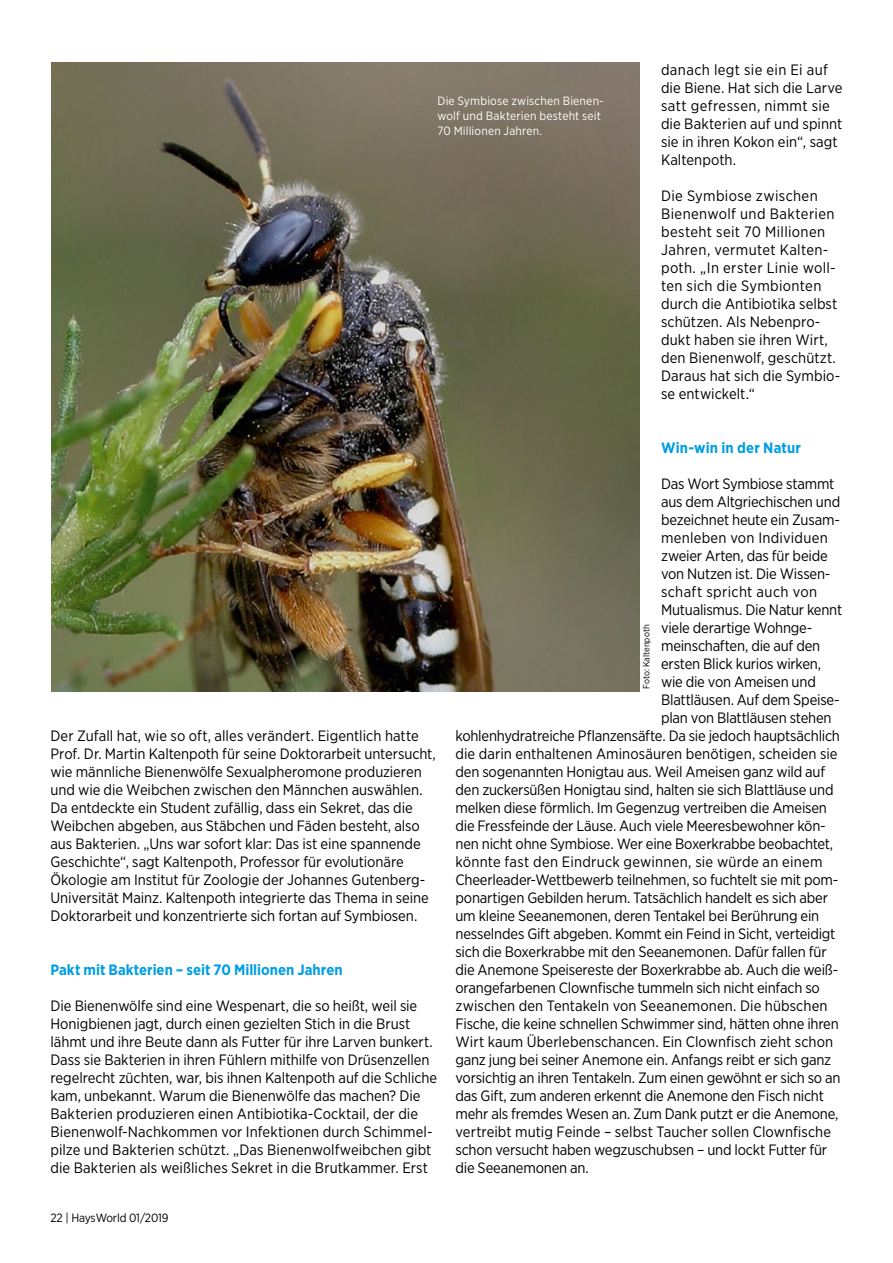
<style>
.page{position:relative;width:893px;height:1263px;background:#fff}
.page>*{position:absolute;margin:0;border:0;box-sizing:border-box;transform-origin:0 0}
.t1{font:15px/18px "Gotham Narrow";letter-spacing:-.01em;color:#000}
.t2{font:15px/18px "Gotham Narrow";letter-spacing:.01em;color:#000}
.t3{font:15px "Gotham Narrow";letter-spacing:.015em;color:#000}
.t4{font:700 15px "Gotham Narrow";letter-spacing:.005em;color:#009ee3}
.t5{font:15px "Gotham Narrow";letter-spacing:.02em;color:#000}
.t6{font:12px/15px "Gotham Narrow";letter-spacing:.015em;color:#fff}
.t7{font:12px "Gotham Narrow";letter-spacing:-.01em;color:#000}
.t8{font:9px "Gotham Narrow";color:#000}
</style>
<div class="page">
<img style="left:51px;top:63px;width:589px;height:629px">
<p class="t6" style="left:437px;top:93px;width:168px">Die Symbiose zwischen Bienen&shy;wolf und Bakterien besteht seit<br>70 Millionen Jahren.</p>
<p class="t2" style="left:661px;top:60px;width:183px">danach legt sie ein Ei auf die Biene. Hat sich die Larve satt gefressen, nimmt sie die Bakterien auf und spinnt sie in ihren Kokon ein“, sagt<br>Kaltenpoth.</p>
<p class="t2" style="left:661px;top:186px;width:181px">Die Symbiose zwischen<br>Bienenwolf und Bakterien besteht seit 70 Millionen<br>Jahren, vermutet Kalten&shy;poth. „In erster Linie woll&shy;ten sich die Symbionten durch die Antibiotika selbst schützen. Als Nebenpro&shy;dukt haben sie ihren Wirt, den Bienenwolf, geschützt.<br>Daraus hat sich die Symbio&shy;se entwickelt.“</p>
<p class="t1" style="left:50px;top:726px;width:387px">Der Zufall hat, wie so oft, alles verändert. Eigentlich hatte Prof. Dr. Martin Kaltenpoth für seine Doktorarbeit untersucht, wie männliche Bienenwölfe Sexualpheromone produzieren und wie die Weibchen zwischen den Männchen auswählen.<br>Da entdeckte ein Student zufällig, dass ein Sekret, das die Weibchen abgeben, aus Stäbchen und Fäden besteht, also aus Bakterien. „Uns war sofort klar: Das ist eine spannende Geschichte“, sagt Kaltenpoth, Professor für evolutionäre Ökologie am Institut für Zoologie der Johannes Gutenberg-Universität Mainz. Kaltenpoth integrierte das Thema in seine Doktorarbeit und konzentrierte sich fortan auf Symbiosen.</p>
<p class="t4" style="left:50px;top:960px;width:294px">Pakt mit Bakterien – seit 70 Millionen Jahren</p>
<p class="t1" style="left:50px;top:996px;width:388px">Die Bienenwölfe sind eine Wespenart, die so heißt, weil sie Honigbienen jagt, durch einen gezielten Stich in die Brust lähmt und ihre Beute dann als Futter für ihre Larven bunkert.<br>Dass sie Bakterien in ihren Fühlern mithilfe von Drüsenzellen regelrecht züchten, war, bis ihnen Kaltenpoth auf die Schliche kam, unbekannt. Warum die Bienenwölfe das machen? Die Bakterien produzieren einen Antibiotika-Cocktail, der die Bienenwolf-Nachkommen vor Infektionen durch Schimmel&shy;pilze und Bakterien schützt. „Das Bienenwolfweibchen gibt die Bakterien als weißliches Sekret in die Brutkammer. Erst</p>
<p class="t7" style="left:50px;top:1210px;width:120px">22 | HaysWorld 01/2019</p>
<p class="t4" style="left:661px;top:438px;width:142px">Win-win in der Natur</p>
<p class="t1" style="left:661px;top:474px;width:175px">Das Wort Symbiose stammt</p>
<p class="t1" style="left:661px;top:492px;width:181px">aus dem Altgriechischen und</p>
<p class="t1" style="left:661px;top:510px;width:180px">bezeichnet heute ein Zusam-</p>
<p class="t3" style="left:661px;top:528px;width:168px">menleben von Individuen</p>
<p class="t1" style="left:661px;top:546px;width:168px">zweier Arten, das für beide</p>
<p class="t1" style="left:661px;top:564px;width:171px">von Nutzen ist. Die Wissen-</p>
<p class="t5" style="left:661px;top:582px;width:158px">schaft spricht auch von</p>
<p class="t1" style="left:661px;top:600px;width:183px">Mutualismus. Die Natur kennt</p>
<p class="t1" style="left:661px;top:618px;width:153px">viele derartige Wohnge-</p>
<p class="t1" style="left:661px;top:636px;width:161px">meinschaften, die auf den</p>
<p class="t1" style="left:661px;top:654px;width:162px">ersten Blick kurios wirken,</p>
<p class="t1" style="left:661px;top:672px;width:156px">wie die von Ameisen und</p>
<p class="t1" style="left:661px;top:690px;width:180px">Blattläusen. Auf dem Speise-</p>
<p class="t1" style="left:661px;top:708px;width:172px">plan von Blattläusen stehen</p>
<p class="t1" style="left:455px;top:726px;width:386px">kohlenhydratreiche Pflanzensäfte. Da sie jedoch hauptsächlich</p>
<p class="t1" style="left:455px;top:744px;width:384px">die darin enthaltenen Aminosäuren benötigen, scheiden sie</p>
<p class="t1" style="left:455px;top:762px;width:371px">den sogenannten Honigtau aus. Weil Ameisen ganz wild auf</p>
<p class="t1" style="left:455px;top:780px;width:380px">den zuckersüßen Honigtau sind, halten sie sich Blattläuse und</p>
<p class="t1" style="left:455px;top:798px;width:373px">melken diese förmlich. Im Gegenzug vertreiben die Ameisen</p>
<p class="t1" style="left:455px;top:816px;width:372px">die Fressfeinde der Läuse. Auch viele Meeresbewohner kön-</p>
<p class="t1" style="left:455px;top:834px;width:379px">nen nicht ohne Symbiose. Wer eine Boxerkrabbe beobachtet,</p>
<p class="t3" style="left:455px;top:852px;width:369px">könnte fast den Eindruck gewinnen, sie würde an einem</p>
<p class="t1" style="left:455px;top:870px;width:384px">Cheerleader-Wettbewerb teilnehmen, so fuchtelt sie mit pom-</p>
<p class="t1" style="left:455px;top:888px;width:374px">ponartigen Gebilden herum. Tatsächlich handelt es sich aber</p>
<p class="t1" style="left:455px;top:906px;width:365px">um kleine Seeanemonen, deren Tentakel bei Berührung ein</p>
<p class="t1" style="left:455px;top:924px;width:381px">nesselndes Gift abgeben. Kommt ein Feind in Sicht, verteidigt</p>
<p class="t1" style="left:455px;top:942px;width:373px">sich die Boxerkrabbe mit den Seeanemonen. Dafür fallen für</p>
<p class="t1" style="left:455px;top:960px;width:384px">die Anemone Speisereste der Boxerkrabbe ab. Auch die weiß-</p>
<p class="t1" style="left:455px;top:978px;width:366px">orangefarbenen Clownfische tummeln sich nicht einfach so</p>
<p class="t1" style="left:455px;top:996px;width:374px">zwischen den Tentakeln von Seeanemonen. Die hübschen</p>
<p class="t1" style="left:455px;top:1014px;width:385px">Fische, die keine schnellen Schwimmer sind, hätten ohne ihren</p>
<p class="t1" style="left:455px;top:1032px;width:379px">Wirt kaum Überlebenschancen. Ein Clownfisch zieht schon</p>
<p class="t1" style="left:455px;top:1050px;width:377px">ganz jung bei seiner Anemone ein. Anfangs reibt er sich ganz</p>
<p class="t1" style="left:455px;top:1068px;width:387px">vorsichtig an ihren Tentakeln. Zum einen gewöhnt er sich so an</p>
<p class="t1" style="left:455px;top:1086px;width:370px">das Gift, zum anderen erkennt die Anemone den Fisch nicht</p>
<p class="t1" style="left:455px;top:1104px;width:385px">mehr als fremdes Wesen an. Zum Dank putzt er die Anemone,</p>
<p class="t1" style="left:455px;top:1122px;width:377px">vertreibt mutig Feinde – selbst Taucher sollen Clownfische</p>
<p class="t1" style="left:455px;top:1140px;width:373px">schon versucht haben wegzuschubsen – und lockt Futter für</p>
<p class="t1" style="left:455px;top:1158px;width:135px">die Seeanemonen an.</p>
<p class="t8" style="left:641px;top:689px;width:66px;rotate:-90deg">Foto: Kaltenpoth</p>
</div>
